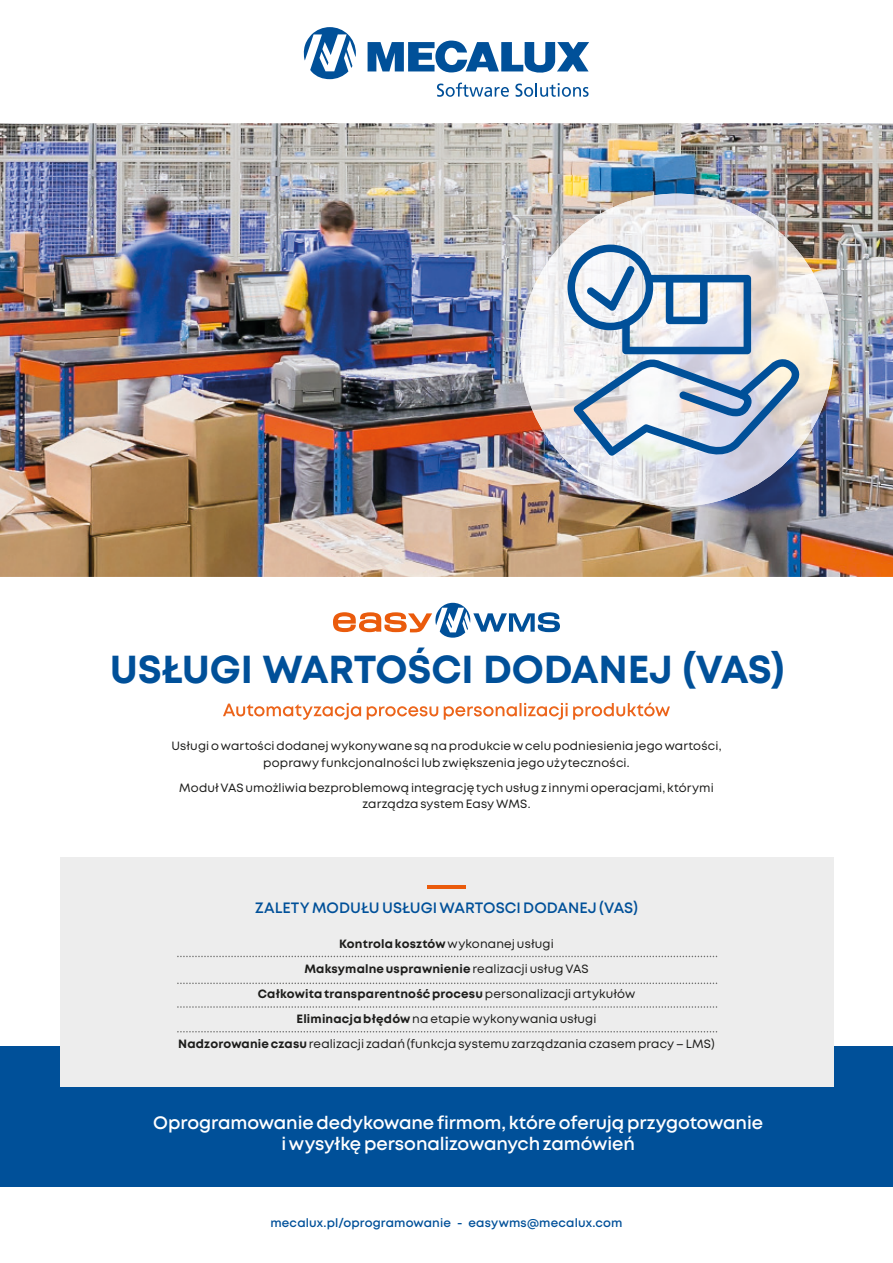
<style>
.page{position:relative;width:893px;height:1263px;background:#fff}
.page>*{position:absolute;margin:0;border:0;box-sizing:border-box;transform-origin:0 0}
.t1{font:700 39px "Mont";letter-spacing:-.005em;color:#005099}
.t2{font:600 18px/21px "Mont";letter-spacing:-.005em;color:#fff;text-align:center}
.t3{font:600 15px "Mont";letter-spacing:.005em;color:#005099}
.t4{font:12px/25px "Mont";letter-spacing:.01em;color:#1d1d1b;text-align:center}
.t5{font:600 12px "Mont";letter-spacing:.01em;color:#005099}
.s1{font-weight:700}
</style>
<div class="page">
<img style="left:0;top:123px;width:893px;height:454px">
<img style="left:223px;top:703px;width:447px;height:17px">
<img style="left:520px;top:194px;width:313px;height:313px;border-radius:156px">
<svg style="left:567px;top:245px;width:233px;height:214px"></svg>
<div style="left:0;top:1046px;width:893px;height:140px;background:#005099"></div>
<div style="left:60px;top:857px;width:773px;height:229px;background:#ededed"></div>
<svg style="left:177px;top:956px;width:540px;height:1px"></svg>
<svg style="left:177px;top:982px;width:540px;height:2px"></svg>
<svg style="left:177px;top:1006px;width:540px;height:2px"></svg>
<svg style="left:177px;top:1031px;width:540px;height:1px"></svg>
<hr style="left:427px;top:885px;width:39px;height:3px;background:#ea5b0c">
<svg style="left:437px;top:83px;width:72px;height:14px"></svg>
<svg style="left:515px;top:83px;width:74px;height:14px"></svg>
<svg style="left:303px;top:27px;width:53px;height:52px"></svg>
<svg style="left:368px;top:41px;width:221px;height:32px"></svg>
<svg style="left:333px;top:603px;width:227px;height:35px"></svg>
<h1 class="t1" style="left:110px;top:644px;width:676px">USŁUGI WARTOŚCI DODANEJ (VAS)</h1>
<p class="t4" style="left:171px;top:738px;width:552px;line-height:16.5px">Usługi o wartości dodanej wykonywane są na produkcie w celu podniesienia jego wartości, poprawy funkcjonalności lub zwiększenia jego użyteczności.</p>
<p class="t4" style="left:179px;top:779px;width:536px;line-height:16.5px">Moduł VAS umożliwia bezproblemową integrację tych usług z innymi operacjami, którymi zarządza system Easy WMS.</p>
<p class="t3" style="left:255px;top:898px;width:384px">ZALETY MODUŁU USŁUGI WARTOSCI DODANEJ (VAS)</p>
<p class="t4" style="left:178px;top:931px;width:538px"><span class="s1">Kontrola kosztów</span> wykonanej usługi<br><span class="s1">Maksymalne usprawnienie</span> realizacji usług VAS<br><span class="s1">Całkowita transparentność procesu</span> personalizacji artykułów<br><span class="s1">Eliminacja błędów</span> na etapie wykonywania usługi<br><span class="s1">Nadzorowanie czasu</span> realizacji zadań (funkcja systemu zarządzania czasem pracy – LMS)</p>
<h2 class="t2" style="left:153px;top:1112px;width:611px">Oprogramowanie dedykowane firmom, które oferują przygotowanie i wysyłkę personalizowanych zamówień</h2>
<p class="t5" style="left:270px;top:1215px;width:354px">mecalux.pl/oprogramowanie - easywms@mecalux.com</p>
</div>
